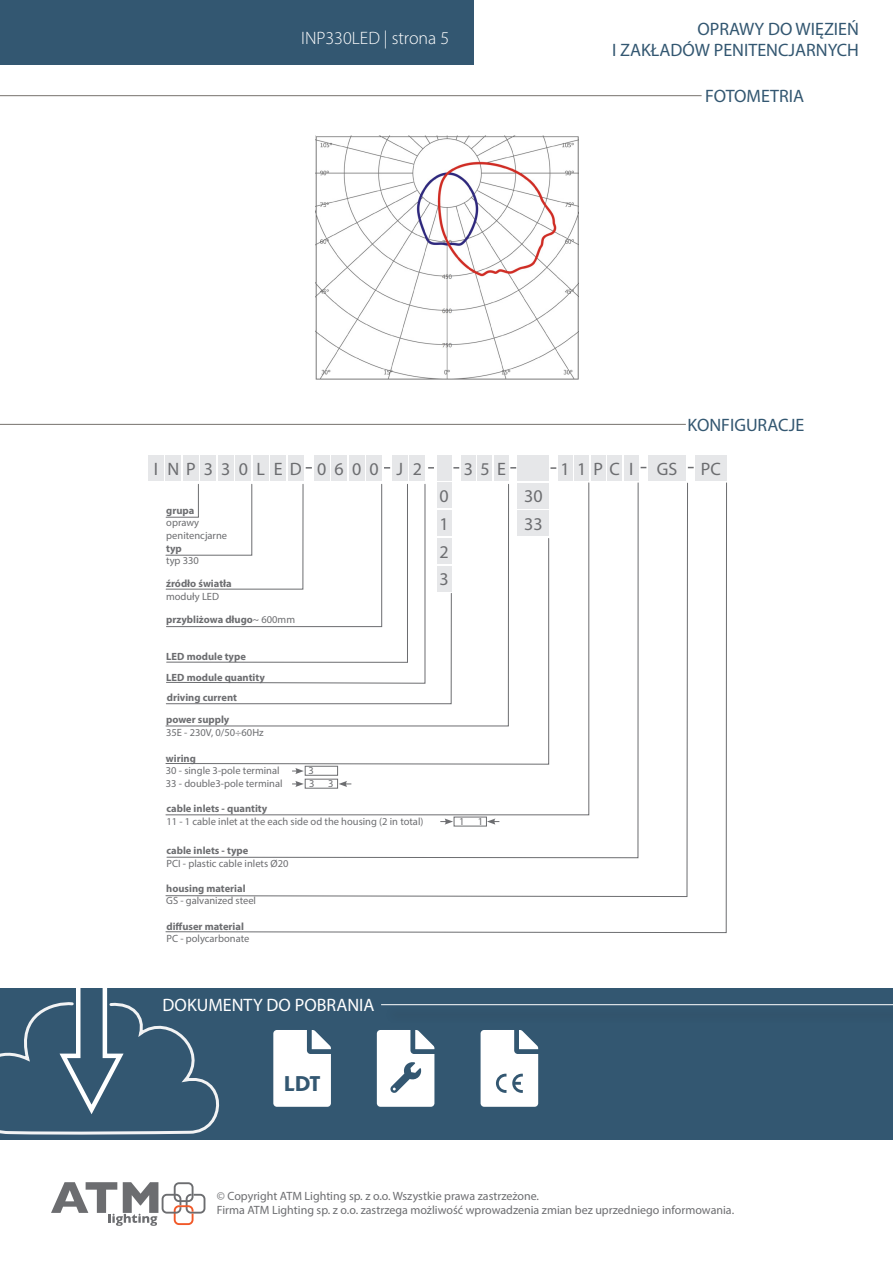
<style>
.page{position:relative;width:893px;height:1263px;background:#fff}
.page>*{position:absolute;margin:0;border:0;box-sizing:border-box;transform-origin:0 0}
.t1{font:700 24px "Serenity";color:#335771}
.t2{font:18px/21.6px "Myriad Pro";color:#335771;text-align:right}
.t3{font:18px/27.8px "Myriad Pro";letter-spacing:.41em;color:#6c6d70}
.t4{font:18px "Myriad Pro";color:#fff}
.t5{font:300 18px "Myriad Pro";color:#fff}
.t6{font:18px "Myriad Pro";letter-spacing:.46em;color:#6c6d70}
.t7{font:12px/14.4px "Myriad Pro";color:#6c6d70}
.t8{font:10.5px/12.6px "Myriad Pro";color:#6c6d70}
.t9{font:700 10.5px/20.7px "Myriad Pro";color:#6c6d70}
.s1{font-weight:400}
</style>
<div class="page">
<div style="left:0;top:988px;width:893px;height:152px;background:#335771"></div>
<hr style="left:381px;top:1004px;width:512px;height:1px;background:#fff">
<svg style="left:0;top:988px;width:220px;height:147px"></svg>
<svg style="left:377px;top:1030px;width:57px;height:77px;background:#dfe5e9"></svg>
<svg style="left:481px;top:1030px;width:57px;height:77px;background:#e6eaed"></svg>
<svg style="left:273px;top:1030px;width:58px;height:77px;background:#ecf0f2"></svg>
<svg style="left:306px;top:467px;width:6px;height:2px"></svg>
<div style="left:183px;top:455px;width:16px;height:26px;background:#e6e7e9"></div>
<div style="left:166px;top:455px;width:15px;height:26px;background:#e6e7e9"></div>
<div style="left:148px;top:455px;width:16px;height:26px;background:#e6e7e9"></div>
<div style="left:236px;top:455px;width:15px;height:26px;background:#e6e7e9"></div>
<div style="left:218px;top:455px;width:16px;height:26px;background:#e6e7e9"></div>
<div style="left:201px;top:455px;width:15px;height:26px;background:#e6e7e9"></div>
<div style="left:288px;top:455px;width:16px;height:26px;background:#e6e7e9"></div>
<div style="left:271px;top:455px;width:15px;height:26px;background:#e6e7e9"></div>
<div style="left:253px;top:455px;width:16px;height:26px;background:#e6e7e9"></div>
<div style="left:314px;top:455px;width:15px;height:26px;background:#e6e7e9"></div>
<div style="left:366px;top:455px;width:16px;height:26px;background:#e6e7e9"></div>
<div style="left:349px;top:455px;width:15px;height:26px;background:#e6e7e9"></div>
<div style="left:331px;top:455px;width:16px;height:26px;background:#e6e7e9"></div>
<div style="left:461px;top:455px;width:15px;height:26px;background:#e6e7e9"></div>
<div style="left:494px;top:455px;width:15px;height:26px;background:#e6e7e9"></div>
<div style="left:478px;top:455px;width:14px;height:26px;background:#e6e7e9"></div>
<div style="left:518px;top:455px;width:31px;height:26px;background:#e6e7e9"></div>
<div style="left:695px;top:455px;width:31px;height:26px;background:#e6e7e9"></div>
<svg style="left:166px;top:482px;width:561px;height:451px"></svg>
<svg style="left:384px;top:467px;width:6px;height:2px"></svg>
<div style="left:392px;top:455px;width:16px;height:26px;background:#e6e7e9"></div>
<div style="left:410px;top:455px;width:15px;height:26px;background:#e6e7e9"></div>
<svg style="left:428px;top:467px;width:6px;height:2px"></svg>
<div style="left:437px;top:455px;width:14px;height:26px;background:#e6e7e9"></div>
<svg style="left:453px;top:467px;width:6px;height:2px"></svg>
<svg style="left:510px;top:467px;width:6px;height:2px"></svg>
<svg style="left:550px;top:467px;width:6px;height:2px"></svg>
<div style="left:558px;top:455px;width:14px;height:26px;background:#e6e7e9"></div>
<div style="left:624px;top:455px;width:15px;height:26px;background:#e6e7e9"></div>
<div style="left:591px;top:455px;width:14px;height:26px;background:#e6e7e9"></div>
<div style="left:574px;top:455px;width:15px;height:26px;background:#e6e7e9"></div>
<div style="left:648px;top:455px;width:38px;height:26px;background:#e6e7e9"></div>
<svg style="left:166px;top:484px;width:286px;height:220px"></svg>
<div style="left:607px;top:455px;width:15px;height:26px;background:#e6e7e9"></div>
<div style="left:437px;top:483px;width:14px;height:25px;background:#e6e7e9"></div>
<div style="left:437px;top:511px;width:14px;height:25px;background:#e6e7e9"></div>
<div style="left:437px;top:538px;width:14px;height:26px;background:#e6e7e9"></div>
<div style="left:437px;top:566px;width:14px;height:25px;background:#e6e7e9"></div>
<div style="left:305px;top:779px;width:33px;height:9px;border:1px solid #6c6d70"></div>
<svg style="left:292px;top:781px;width:12px;height:6px"></svg>
<svg style="left:339px;top:781px;width:12px;height:6px"></svg>
<div style="left:305px;top:766px;width:33px;height:10px;border:1px solid #6c6d70"></div>
<svg style="left:292px;top:768px;width:12px;height:6px"></svg>
<svg style="left:440px;top:818px;width:13px;height:7px"></svg>
<svg style="left:487px;top:818px;width:12px;height:7px"></svg>
<svg style="left:51px;top:1182px;width:155px;height:44px"></svg>
<img style="left:315px;top:136px;width:264px;height:243px">
<hr style="left:0;top:424px;width:686px;height:1px;background:#76716d">
<hr style="left:0;top:95px;width:702px;height:1px;background:#76716d">
<div style="left:0;top:0;width:474px;height:64px;background:#335771"></div>
<h2 class="t5" style="left:301px;top:27px;width:149px">INP330LED | strona 5</h2>
<h2 class="t2" style="left:612px;top:18px;width:248px">OPRAWY DO WIĘZIEŃ<br>I ZAKŁADÓW PENITENCJARNYCH</h2>
<h2 class="t2" style="left:705px;top:85px;width:101px">FOTOMETRIA</h2>
<h2 class="t2" style="left:688px;top:414px;width:118px">KONFIGURACJE</h2>
<h2 class="t6" style="left:154px;top:457px;width:227px">INP330LED 0600</h2>
<h2 class="t3" style="left:464px;top:455px;width:44px">35E</h2>
<h2 class="t3" style="left:397px;top:454px;width:27px">J 2</h2>
<h2 class="t3" style="left:561px;top:455px;width:61px">11PC</h2>
<h2 class="t3" style="left:629px;top:455px;width:6px">I</h2>
<h2 class="t3" style="left:657px;top:455px;width:22px">GS</h2>
<p class="t9" style="left:166px;top:499px;width:30px">grupa</p>
<p class="t8" style="left:166px;top:516px;width:62px">oprawy penitencjarne</p>
<p class="t9" style="left:166px;top:537px;width:17px">typ</p>
<p class="t8" style="left:166px;top:554px;width:34px">typ 330</p>
<p class="t9" style="left:166px;top:573px;width:67px">źródło światła</p>
<p class="t9" style="left:166px;top:584px;width:131px;line-height:23.1px"><span class="s1">moduły LED<br></span>przybliżowa długo<span class="s1">~ 600mm</span></p>
<p class="t9" style="left:166px;top:645px;width:100px">LED module type<br>LED module quantity driving current</p>
<h2 class="t3" style="left:440px;top:482px;width:11px;text-align:justify">0<br>1<br>2<br>3</h2>
<p class="t9" style="left:166px;top:709px;width:65px">power supply</p>
<p class="t8" style="left:166px;top:726px;width:99px">35E - 230V, 0/50÷60Hz</p>
<p class="t9" style="left:166px;top:747px;width:32px">wiring</p>
<p class="t8" style="left:166px;top:764px;width:115px">30 - single 3-pole terminal</p>
<p class="t8" style="left:309px;top:764px;width:7px">3</p>
<p class="t8" style="left:166px;top:777px;width:118px">33 - double3-pole terminal</p>
<p class="t8" style="left:309px;top:777px;width:7px">3</p>
<p class="t8" style="left:328px;top:777px;width:7px">3</p>
<p class="t9" style="left:166px;top:798px;width:102px">cable inlets - quantity</p>
<p class="t8" style="left:166px;top:815px;width:258px">11 - 1 cable inlet at the each side od the housing (2 in total)</p>
<p class="t8" style="left:459px;top:815px;width:7px">1</p>
<p class="t8" style="left:478px;top:815px;width:7px">1</p>
<p class="t9" style="left:166px;top:840px;width:83px">cable inlets - type</p>
<p class="t8" style="left:166px;top:857px;width:123px">PCI - plastic cable inlets Ø20</p>
<p class="t9" style="left:166px;top:877px;width:81px">housing material</p>
<p class="t8" style="left:166px;top:894px;width:91px">GS - galvanized steel</p>
<p class="t9" style="left:166px;top:915px;width:79px">diffuser material</p>
<p class="t8" style="left:166px;top:932px;width:84px">PC - polycarbonate</p>
<h2 class="t4" style="left:163px;top:994px;width:213px">DOKUMENTY DO POBRANIA</h2>
<h2 class="t3" style="left:524px;top:482px;width:20px">30<br>33</h2>
<h2 class="t3" style="left:701px;top:455px;width:22px">PC</h2>
<h1 class="t1" style="left:284px;top:1069px;width:38px">LDT</h1>
<p class="t7" style="left:217px;top:1188px;width:519px">© Copyright ATM Lighting sp. z o.o. Wszystkie prawa zastrzeżone.<br>Firma ATM Lighting sp. z o.o. zastrzega możliwość wprowadzenia zmian bez uprzedniego informowania.</p>
</div>
